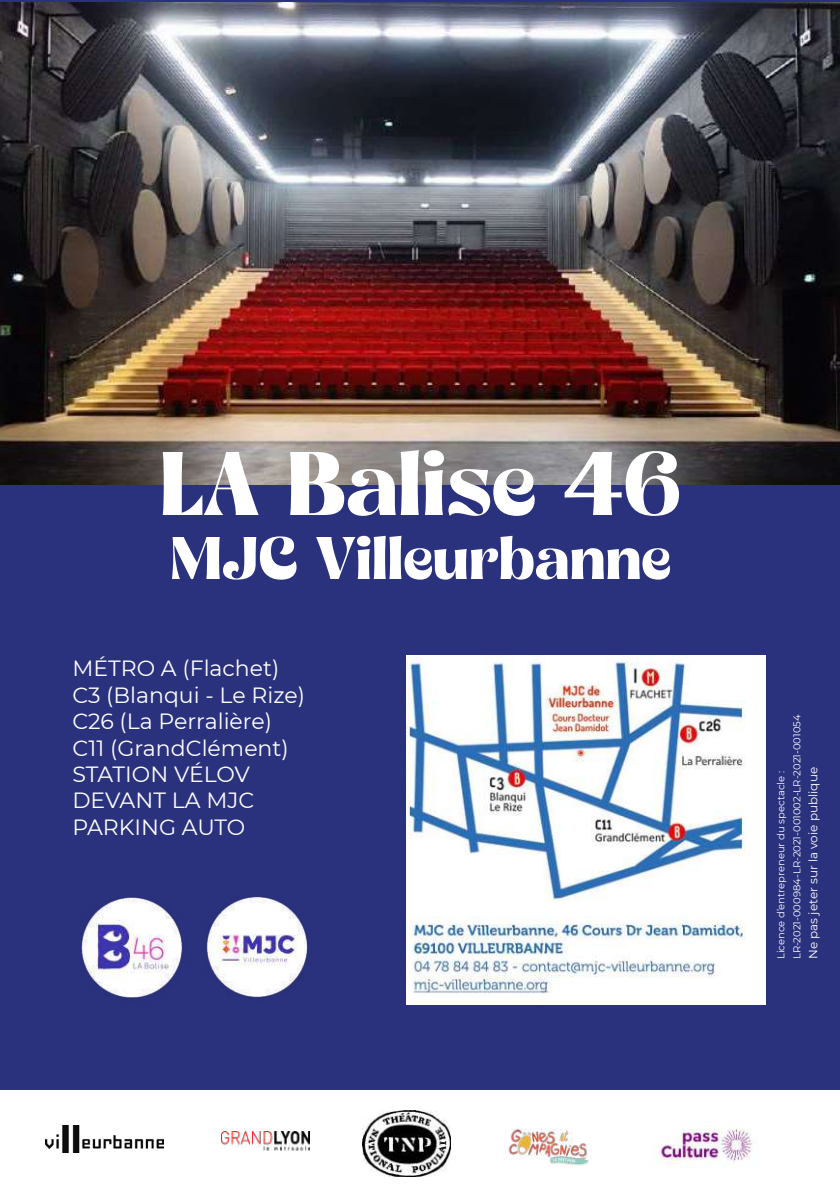
<style>
.page{position:relative;width:840px;height:1191px;background:#fff}
.page>*{position:absolute;margin:0;border:0;box-sizing:border-box;transform-origin:0 0}
.t1{font:90px "Bropella";color:#fff}
.t2{font:60px "Bropella";color:#fff}
.t3{font:22px/26.4px "Montserrat";color:#fff}
.t4{font:12px "Montserrat";color:#fff}
.t5{font:10px/16px "Montserrat";color:#fff}
</style>
<div class="page">
<div style="left:0;top:0;width:839px;height:1089px;background:#2a317d"></div>
<img style="left:0;top:3px;width:839px;height:482px">
<img style="left:406px;top:655px;width:358px;height:349px">
<img style="left:505px;top:1128px;width:84px;height:38px">
<img style="left:362px;top:1110px;width:88px;height:66px">
<img style="left:46px;top:1125px;width:117px;height:27px">
<img style="left:221px;top:1131px;width:88px;height:19px">
<img style="left:657px;top:1129px;width:96px;height:39px">
<img style="left:81px;top:897px;width:102px;height:101px">
<img style="left:206px;top:896px;width:102px;height:102px">
<h1 class="t1" style="left:159px;top:431px;width:524px">LA Balise 46</h1>
<h2 class="t2" style="left:169px;top:523px;width:502px">MJC Villeurbanne</h2>
<p class="t3" style="left:72px;top:654px;width:234px">MÉTRO A (Flachet)<br>C3 (Blanqui - Le Rize)<br>C26 (La Perralière)<br>C11 (GrandClément)<br>STATION VÉLOV<br>DEVANT LA MJC<br>PARKING AUTO</p>
<p class="t5" style="left:772px;top:959px;width:246px;rotate:-90deg">Licence d’entrepreneur du spectacle :<br>LR-2021-000984-LR-2021-001002-LR-2021-001054</p>
<p class="t4" style="left:804px;top:959px;width:193px;rotate:-90deg">Ne pas jeter sur la voie publique</p>
</div>
